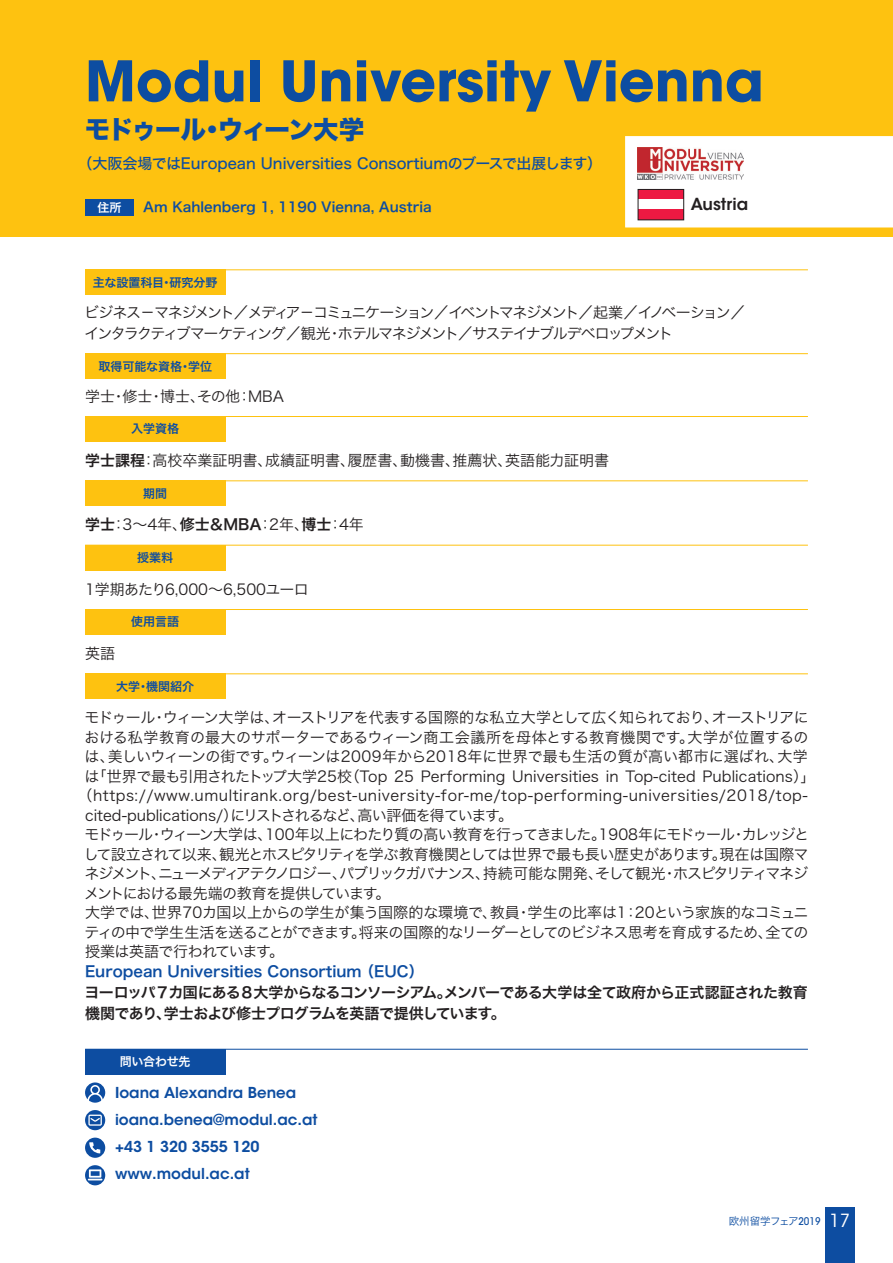
<style>
.page{position:relative;width:893px;height:1263px;background:#fff}
.page>*{position:absolute;margin:0;border:0;box-sizing:border-box;transform-origin:0 0}
.t1{font:700 55.5px "ITC Avant Garde Std";color:#0d4da1}
.t2{font:25.5px "Hira Kaku Std N W8";letter-spacing:-.065em;color:#0d4da1}
.t3{font:600 16.5px "ITC Avant Garde Std";color:#231f20}
.t4{font:15px "Hira Kaku Std N W3";letter-spacing:-.03em;color:#231f20}
.t5{font:15px "Hira Kaku Std N W3";letter-spacing:.005em;color:#231f20}
.t6{font:15px/21px "Hira Kaku Std N W3";letter-spacing:-.12em;color:#231f20}
.t7{font:15px "Hira Kaku Std N W3";letter-spacing:.035em;color:#231f20}
.t8{font:15px/21px "Hira Kaku Std N W6";letter-spacing:-.05em;color:#231f20}
.t9{font:600 15px/27px "ITC Avant Garde Std";color:#0d4da1}
.t10{font:15px "Hira Kaku Std N W3";letter-spacing:-.065em;color:#231f20}
.t11{font:15px "Hira Kaku Std N W3";letter-spacing:-.1em;color:#231f20}
.t12{font:15px "Hira Kaku Std N W3";color:#231f20}
.t13{font:15px "Hira Kaku Std N W3";letter-spacing:-.01em;color:#231f20}
.t14{font:15px "Hira Kaku Std N W3";letter-spacing:-.05em;color:#231f20}
.t15{font:15px "Hira Kaku Std N W3";letter-spacing:-.005em;color:#231f20}
.t16{font:15px "Hira Kaku Std N W5";color:#0d4da1}
.t17{font:15px "Hira Kaku Std N W6";color:#0d4da1}
.t18{font:15px "Hira Kaku Std N W3";letter-spacing:-.07em;color:#231f20}
.t19{font:13.5px "Hira Kaku Std N W6";color:#0d4da1}
.t20{font:12px "Hira Kaku Std N W6";color:#0d4da1}
.t21{font:12px "Hira Kaku Std N W6";letter-spacing:-.02em;color:#fff}
.t22{font:10.5px "Hira Kaku Std N W3";letter-spacing:-.035em;color:#0d4da1}
.s1{font-family:"Hira Kaku Std N W6"}
.s2{font-family:"ITC Avant Garde Std";font-weight:500;font-stretch:condensed}
.s3{font-family:"ITC Avant Garde Std";font-size:18px;color:#fff}
</style>
<div class="page">
<div style="left:825px;top:1208px;width:30px;height:55px;background:#0d4da1"></div>
<div style="left:0;top:0;width:893px;height:236px;background:#fec210"></div>
<hr style="left:85px;top:269px;width:723px;height:1px;background:#fec210">
<div style="left:85px;top:269px;width:140px;height:26px;background:#fec210"></div>
<hr style="left:85px;top:353px;width:723px;height:1px;background:#fec210">
<div style="left:85px;top:353px;width:140px;height:26px;background:#fec210"></div>
<hr style="left:85px;top:416px;width:723px;height:1px;background:#fec210">
<div style="left:85px;top:416px;width:140px;height:26px;background:#fec210"></div>
<hr style="left:85px;top:480px;width:723px;height:1px;background:#fec210">
<div style="left:85px;top:480px;width:140px;height:26px;background:#fec210"></div>
<hr style="left:85px;top:545px;width:723px;height:1px;background:#fec210">
<div style="left:85px;top:545px;width:140px;height:25px;background:#fec210"></div>
<hr style="left:85px;top:609px;width:723px;height:1px;background:#fec210">
<div style="left:85px;top:609px;width:140px;height:26px;background:#fec210"></div>
<hr style="left:85px;top:673px;width:723px;height:1px;background:#fec210">
<div style="left:85px;top:673px;width:140px;height:26px;background:#fec210"></div>
<div style="left:85px;top:199px;width:49px;height:16px;background:#0d4da1"></div>
<hr style="left:85px;top:1049px;width:723px;height:1px;background:#0d4da1">
<div style="left:85px;top:1049px;width:140px;height:25px;background:#0d4da1"></div>
<svg style="left:85px;top:1082px;width:20px;height:21px"></svg>
<svg style="left:87px;top:1085px;width:16px;height:16px"></svg>
<div style="left:85px;top:1110px;width:20px;height:20px;background:#0d4da1;border-radius:50%"></div>
<svg style="left:88px;top:1114px;width:14px;height:12px"></svg>
<div style="left:85px;top:1137px;width:20px;height:21px;background:#0d4da1;border-radius:50%"></div>
<svg style="left:89px;top:1142px;width:11px;height:11px"></svg>
<svg style="left:85px;top:1165px;width:20px;height:20px"></svg>
<svg style="left:88px;top:1169px;width:14px;height:11px"></svg>
<div style="left:625px;top:136px;width:268px;height:92px;background:#fff"></div>
<img style="left:638px;top:147px;width:106px;height:33px">
<div style="left:638px;top:189px;width:46px;height:11px;background:#ed1942"></div>
<div style="left:638px;top:200px;width:46px;height:10px;background:#fff"></div>
<div style="left:638px;top:210px;width:46px;height:10px;background:#ed1942"></div>
<div style="left:638px;top:189px;width:46px;height:31px;border:1px solid #231f20"></div>
<h1 class="t1" style="left:85px;top:45px;width:680px">Modul University Vienna</h1>
<h2 class="t2" style="left:85px;top:116px;width:281px">モドゥール・ウィーン大学</h2>
<p class="t16" style="left:78px;top:152px;width:526px">（大阪会場ではEuropean Universities Consortiumのブースで出展します）</p>
<p class="t21" style="left:97px;top:198px;width:25px">住所</p>
<p class="t19" style="left:143px;top:197px;width:290px">Am Kahlenberg 1, 1190 Vienna, Austria</p>
<p class="t3" style="left:691px;top:193px;width:59px">Austria</p>
<p class="t20" style="left:93px;top:273px;width:126px">主な設置科目・研究分野</p>
<p class="t6" style="left:84px;top:301px;width:662px">ビジネス－マネジメント／メディア－コミュニケーション／イベントマネジメント／起業／イノベーション／インタラクティブマーケティング／観光・ホテルマネジメント／サステイナブルデベロップメント</p>
<p class="t20" style="left:98px;top:357px;width:115px">取得可能な資格・学位</p>
<p class="t12" style="left:85px;top:385px;width:201px">学士・修士・博士、その他：MBA</p>
<p class="t20" style="left:131px;top:420px;width:49px">入学資格</p>
<p class="t12" style="left:85px;top:449px;width:526px"><span class="s1">学士課程</span>：高校卒業証明書、成績証明書、履歴書、動機書、推薦状、英語能力証明書</p>
<p class="t20" style="left:143px;top:484px;width:25px">期間</p>
<p class="t4" style="left:85px;top:513px;width:280px"><span class="s1">学士</span>：3～4年、<span class="s1">修士＆MBA</span>：2年、<span class="s1">博士</span>：4年</p>
<p class="t20" style="left:137px;top:548px;width:37px">授業料</p>
<p class="t4" style="left:85px;top:577px;width:225px">1学期あたり6,000～6,500ユーロ</p>
<p class="t20" style="left:131px;top:613px;width:49px">使用言語</p>
<p class="t4" style="left:85px;top:642px;width:31px">英語</p>
<p class="t20" style="left:116px;top:677px;width:79px">大学・機関紹介</p>
<p class="t14" style="left:85px;top:706px;width:726px">モドゥール・ウィーン大学は、オーストリアを代表する国際的な私立大学として広く知られており、オーストリアに</p>
<p class="t15" style="left:85px;top:726px;width:725px">おける私学教育の最大のサポーターであるウィーン商工会議所を母体とする教育機関です。大学が位置するの</p>
<p class="t5" style="left:85px;top:745px;width:725px">は、美しいウィーンの街です。ウィーンは2009年から2018年に世界で最も生活の質が高い都市に選ばれ、大学</p>
<p class="t5" style="left:85px;top:765px;width:732px">は「世界で最も引用されたトップ大学25校（Top 25 Performing Universities in Top-cited Publications）」</p>
<p class="t7" style="left:78px;top:784px;width:732px">（https://www.umultirank.org/best-university-for-me/top-performing-universities/2018/top-</p>
<p class="t4" style="left:85px;top:804px;width:430px">cited-publications/）にリストされるなど、高い評価を得ています。</p>
<p class="t10" style="left:85px;top:823px;width:726px">モドゥール・ウィーン大学は、100年以上にわたり質の高い教育を行ってきました。1908年にモドゥール・カレッジと</p>
<p class="t4" style="left:84px;top:843px;width:726px">して設立されて以来、観光とホスピタリティを学ぶ教育機関としては世界で最も長い歴史があります。現在は国際マ</p>
<p class="t11" style="left:84px;top:862px;width:725px">ネジメント、ニューメディアテクノロジー、パブリックガバナンス、持続可能な開発、そして観光・ホスピタリティマネジ</p>
<p class="t18" style="left:84px;top:882px;width:308px">メントにおける最先端の教育を提供しています。</p>
<p class="t13" style="left:85px;top:901px;width:725px">大学では、世界70カ国以上からの学生が集う国際的な環境で、教員・学生の比率は1：20という家族的なコミュニ</p>
<p class="t4" style="left:85px;top:921px;width:725px">ティの中で学生生活を送ることができます。将来の国際的なリーダーとしてのビジネス思考を育成するため、全ての</p>
<p class="t4" style="left:85px;top:940px;width:201px">授業は英語で行われています。</p>
<p class="t17" style="left:85px;top:959px;width:340px">European Universities Consortium （EUC）</p>
<p class="t8" style="left:84px;top:982px;width:725px">ヨーロッパ７カ国にある８大学からなるコンソーシアム。メンバーである大学は全て政府から正式認証された教育機関であり、学士および修士プログラムを英語で提供しています。</p>
<p class="t21" style="left:120px;top:1052px;width:72px">問い合わせ先</p>
<p class="t9" style="left:115px;top:1079px;width:204px">Ioana Alexandra Benea ioana.benea@modul.ac.at +43 1 320 3555 120 www.modul.ac.at</p>
<p class="t22" style="left:729px;top:1213px;width:123px">欧州留学フェア<span class="s2">2019</span> <span class="s3">17</span></p>
</div>
